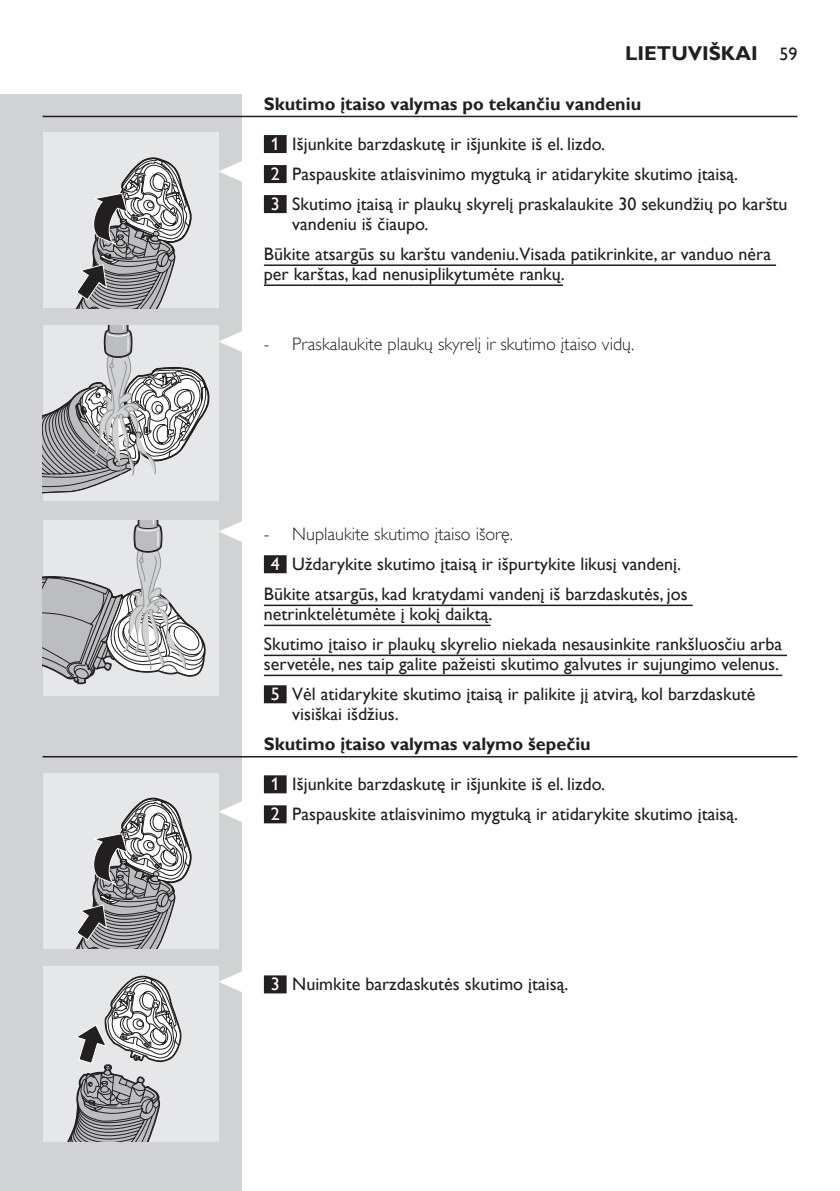
<style>
.page{position:relative;width:840px;height:1191px;background:#fff}
.page>*{position:absolute;margin:0;border:0;box-sizing:border-box;transform-origin:0 0}
.t1{font:700 20px "Gill Sans Alt One WGL";color:#231f20}
.t2{font:18px/30px "Gill Sans Alt One WGL";color:#231f20}
.t3{font:18px "Gill Sans Alt One WGL Light";color:#231f20}
.t4{font:700 18px "Gill Sans Alt One WGL";color:#231f20}
.s1{font-weight:400;font-size:18px}
.s2{color:#fff}
</style>
<div class="page">
<div style="left:0;top:95px;width:241px;height:1096px;background:#d1d2d4"></div>
<hr style="left:43px;top:116px;width:754px;height:1px;background:#231f20">
<div style="left:264px;top:135px;width:22px;height:18px;background:#231f20"></div>
<div style="left:264px;top:165px;width:22px;height:18px;background:#231f20"></div>
<div style="left:264px;top:195px;width:22px;height:18px;background:#231f20"></div>
<hr style="left:264px;top:264px;width:511px;height:2px;background:#231f20">
<hr style="left:264px;top:284px;width:298px;height:2px;background:#231f20">
<div style="left:264px;top:555px;width:22px;height:18px;background:#231f20"></div>
<hr style="left:264px;top:604px;width:428px;height:2px;background:#231f20">
<hr style="left:264px;top:624px;width:226px;height:2px;background:#231f20">
<hr style="left:264px;top:654px;width:522px;height:2px;background:#231f20">
<hr style="left:264px;top:674px;width:517px;height:2px;background:#231f20">
<div style="left:264px;top:685px;width:22px;height:18px;background:#231f20"></div>
<hr style="left:43px;top:756px;width:754px;height:1px;background:#231f20">
<div style="left:264px;top:775px;width:22px;height:18px;background:#231f20"></div>
<div style="left:264px;top:805px;width:22px;height:18px;background:#231f20"></div>
<div style="left:264px;top:975px;width:22px;height:18px;background:#231f20"></div>
<svg style="left:218px;top:160px;width:24px;height:23px"></svg>
<div style="left:43px;top:133px;width:175px;height:175px;background:#e6e7e9"></div>
<svg style="left:76px;top:157px;width:116px;height:151px"></svg>
<svg style="left:218px;top:330px;width:24px;height:23px"></svg>
<div style="left:43px;top:325px;width:175px;height:176px;background:#e6e7e9"></div>
<svg style="left:43px;top:325px;width:167px;height:169px"></svg>
<svg style="left:218px;top:520px;width:24px;height:23px"></svg>
<div style="left:43px;top:520px;width:175px;height:176px;background:#e6e7e9"></div>
<svg style="left:43px;top:520px;width:163px;height:164px"></svg>
<svg style="left:218px;top:800px;width:24px;height:23px"></svg>
<div style="left:43px;top:773px;width:175px;height:175px;background:#e6e7e9"></div>
<svg style="left:76px;top:797px;width:116px;height:151px"></svg>
<svg style="left:218px;top:970px;width:24px;height:23px"></svg>
<div style="left:43px;top:965px;width:175px;height:176px;background:#e6e7e9"></div>
<svg style="left:43px;top:965px;width:139px;height:176px"></svg>
<p class="t1" style="left:625px;top:40px;width:173px">Lietuviškai <span class="s1">59</span></p>
<p class="t4" style="left:264px;top:92px;width:378px">Skutimo įtaiso valymas po tekančiu vandeniu</p>
<p class="t2" style="left:270px;top:129px;width:518px"><span class="s2">1</span> Išjunkite barzdaskutę ir išjunkite iš el. lizdo.<br><span class="s2">2</span> Paspauskite atlaisvinimo mygtuką ir atidarykite skutimo įtaisą.<br><span class="s2">3</span> Skutimo įtaisą ir plaukų skyrelį praskalaukite 30 sekundžių po karštu</p>
<p class="t2" style="left:264px;top:209px;width:508px;text-indent:28px">vandeniu iš čiaupo.<br>Būkite atsargūs su karštu vandeniu.Visada patikrinkite, ar vanduo nėra</p>
<p class="t2" style="left:264px;top:259px;width:302px">per karštas, kad nenusiplikytumėte rankų.</p>
<p class="t3" style="left:264px;top:332px;width:371px">- Praskalaukite plaukų skyrelį ir skutimo įtaiso vidų.</p>
<p class="t3" style="left:264px;top:522px;width:250px">- Nuplaukite skutimo įtaiso išorę.</p>
<p class="t2" style="left:264px;top:549px;width:425px;text-align:center"><span class="s2">4</span> Uždarykite skutimo įtaisą ir išpurtykite likusį vandenį.<br>Būkite atsargūs, kad kratydami vandenį iš barzdaskutės, jos</p>
<p class="t2" style="left:264px;top:599px;width:519px">netrinktelėtumėte į kokį daiktą.<br>Skutimo įtaiso ir plaukų skyrelio niekada nesausinkite rankšluosčiu arba</p>
<p class="t2" style="left:270px;top:649px;width:509px;text-indent:-7px">servetėle, nes taip galite pažeisti skutimo galvutes ir sujungimo velenus.<br><span class="s2">5</span> Vėl atidarykite skutimo įtaisą ir palikite jį atvirą, kol barzdaskutė</p>
<p class="t2" style="left:292px;top:699px;width:108px">visiškai išdžius.</p>
<p class="t4" style="left:264px;top:732px;width:328px">Skutimo įtaiso valymas valymo šepečiu</p>
<p class="t2" style="left:270px;top:769px;width:468px"><span class="s2">1</span> Išjunkite barzdaskutę ir išjunkite iš el. lizdo.<br><span class="s2">2</span> Paspauskite atlaisvinimo mygtuką ir atidarykite skutimo įtaisą.</p>
<p class="t2" style="left:270px;top:969px;width:299px"><span class="s2">3</span> Nuimkite barzdaskutės skutimo įtaisą.</p>
</div>
